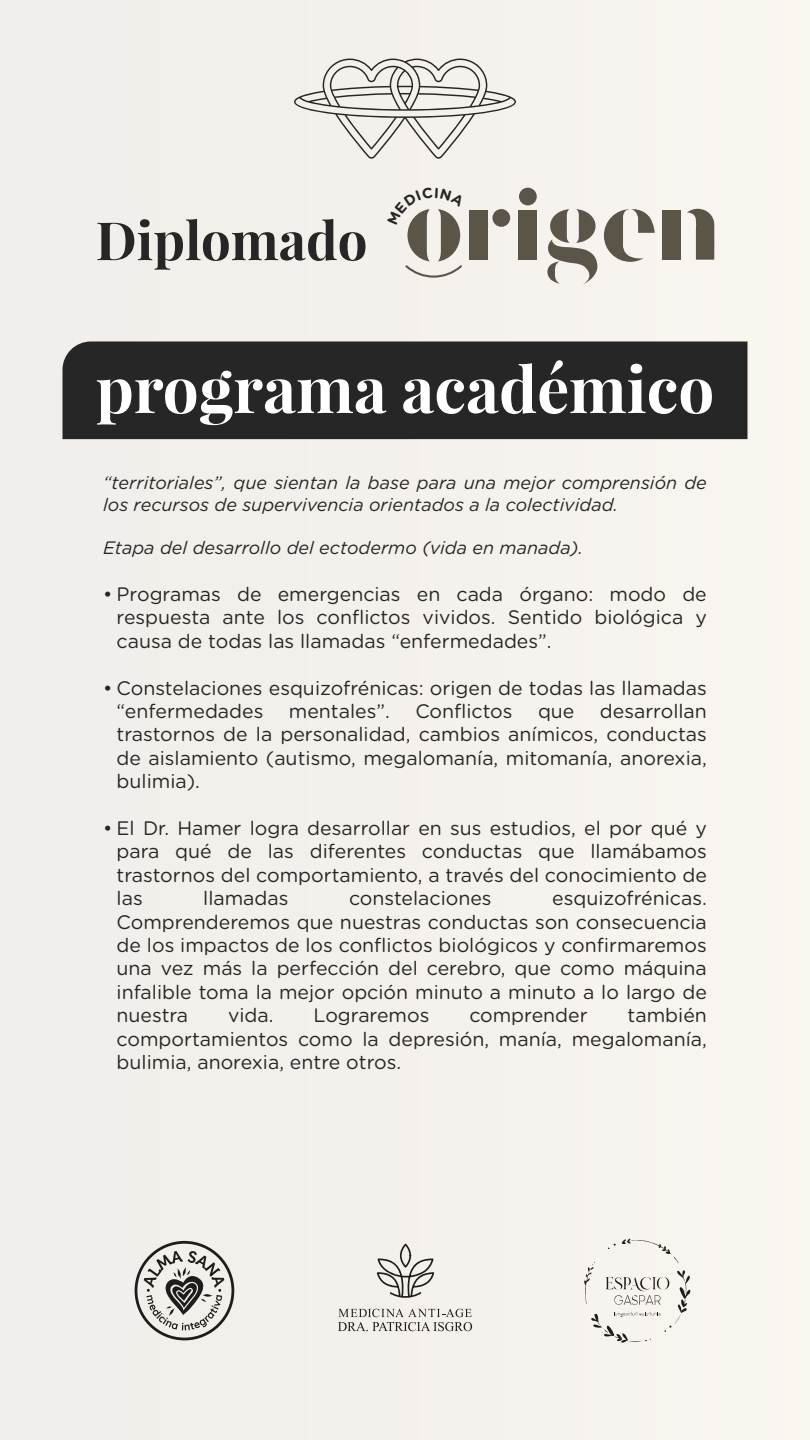
<style>
.page{position:relative;width:810px;height:1440px;background:#f4f0ec}
.page>*{position:absolute;margin:0;border:0;box-sizing:border-box;transform-origin:0 0}
.t1{font:700 63.75px "Playfair Display";color:#fff}
.t2{font:700 52.88px "Playfair Display";color:#262626}
.t3{font:19.5px/23.4px "Gotham Rounded";color:#262626;text-align:justify}
.t4{font:italic 18px/21.6px "Gotham Rounded";color:#262626}
</style>
<div class="page">
<div style="left:62px;top:341px;width:686px;height:98px;background:#262626"></div>
<svg style="left:584px;top:1239px;width:106px;height:104px"></svg>
<svg style="left:135px;top:1241px;width:99px;height:99px"></svg>
<svg style="left:377px;top:1244px;width:57px;height:54px"></svg>
<svg style="left:338px;top:1309px;width:134px;height:22px"></svg>
<div style="left:469px;top:210px;width:19px;height:50px;background:#5b5549"></div>
<div style="left:519px;top:210px;width:18px;height:50px;background:#5b5549"></div>
<div style="left:492px;top:209px;width:18px;height:18px;background:#5b5549;border-radius:50%"></div>
<div style="left:519px;top:188px;width:18px;height:17px;background:#5b5549;border-radius:50%"></div>
<svg style="left:547px;top:209px;width:108px;height:75px"></svg>
<div style="left:663px;top:210px;width:18px;height:50px;background:#5b5549"></div>
<svg style="left:687px;top:209px;width:27px;height:51px"></svg>
<svg style="left:294px;top:59px;width:222px;height:100px"></svg>
<svg style="left:405px;top:209px;width:57px;height:69px"></svg>
<h2 class="t2" style="left:96px;top:207px;width:273px">Diplomado</h2>
<h1 class="t1" style="left:96px;top:349px;width:620px">programa académico</h1>
<p class="t4" style="left:103px;top:472px;width:605px">“territoriales”, que sientan la base para una mejor comprensión de los recursos de supervivencia orientados a la colectividad.</p>
<p class="t4" style="left:103px;top:536px;width:482px">Etapa del desarrollo del ectodermo (vida en manada).</p>
<p class="t3" style="left:117px;top:582px;width:592px;text-indent:-13px">• Programas de emergencias en cada órgano: modo de respuesta ante los conflictos vividos. Sentido biológica y causa de todas las llamadas “enfermedades”.</p>
<p class="t3" style="left:117px;top:675px;width:592px;text-indent:-13px">• Constelaciones esquizofrénicas: origen de todas las llamadas “enfermedades</p>
<p class="t3" style="left:117px;top:699px;width:592px;text-indent:483px">desarrollan trastornos de la personalidad, cambios anímicos, conductas de aislamiento (autismo, megalomanía, mitomanía, anorexia, bulimia).</p>
<p class="t3" style="left:117px;top:816px;width:592px;text-indent:-13px">• El Dr. Hamer logra desarrollar en sus estudios, el por qué y para qué de las diferentes conductas que llamábamos trastornos del comportamiento, a través del conocimiento de las</p>
<p class="t3" style="left:289px;top:699px;width:103px">mentales”.</p>
<p class="t3" style="left:415px;top:699px;width:99px">Conflictos</p>
<p class="t3" style="left:538px;top:699px;width:38px">que</p>
<p class="t3" style="left:203px;top:886px;width:87px">llamadas</p>
<p class="t3" style="left:349px;top:886px;width:144px">constelaciones</p>
<p class="t3" style="left:117px;top:886px;width:592px;text-indent:436px">esquizofrénicas.<br>Comprenderemos que nuestras conductas son consecuencia de los impactos de los conflictos biológicos y confirmaremos una vez más la perfección del cerebro, que como máquina infalible toma la mejor opción minuto a minuto a lo largo de nuestra</p>
<p class="t3" style="left:117px;top:1003px;width:592px;text-indent:511px">también comportamientos como la depresión, manía, megalomanía, bulimia, anorexia, entre otros.</p>
<p class="t3" style="left:228px;top:1003px;width:47px">vida.</p>
<p class="t3" style="left:314px;top:1003px;width:117px">Lograremos</p>
<p class="t3" style="left:469px;top:1003px;width:120px">comprender</p>
</div>
